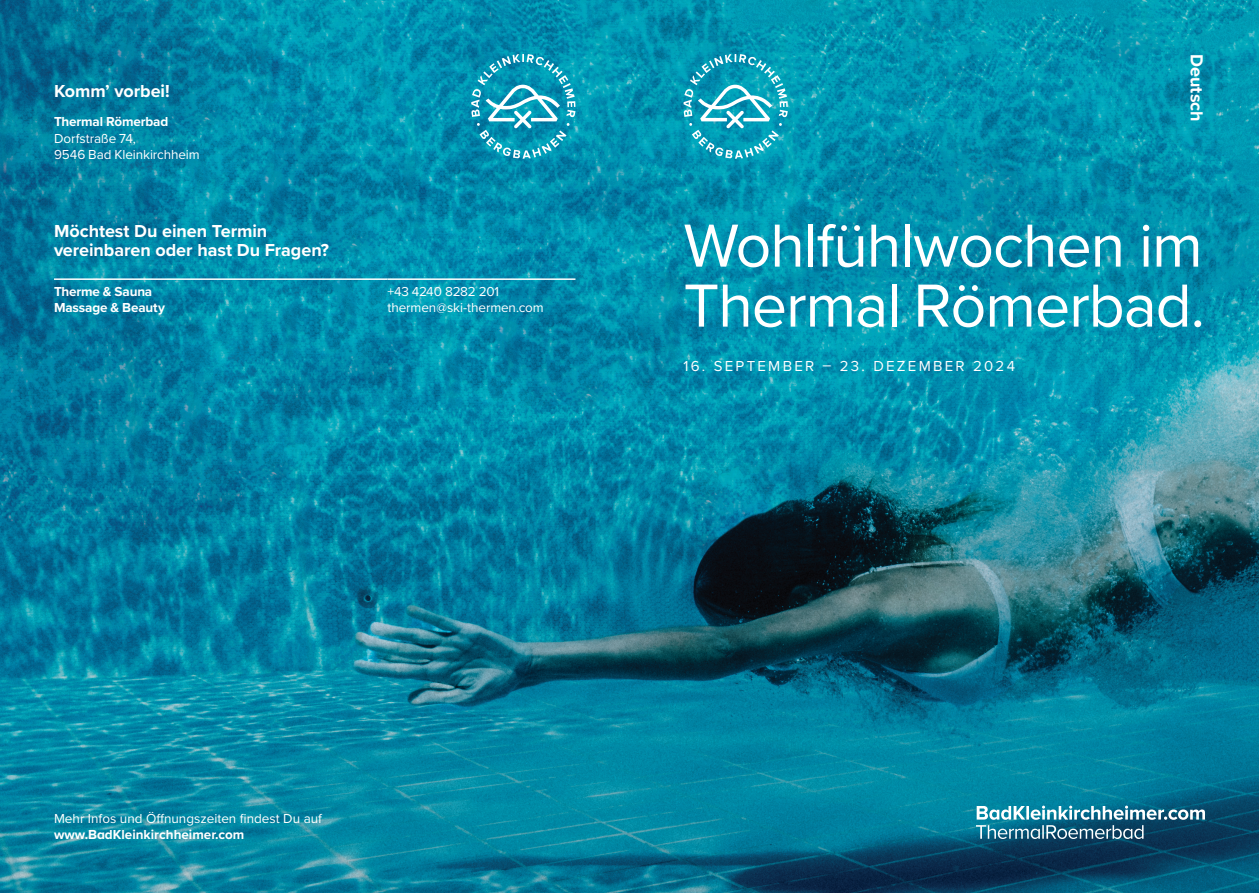
<style>
.page{position:relative;width:1259px;height:893px;background:#fff}
.page>*{position:absolute;margin:0;border:0;box-sizing:border-box;transform-origin:0 0}
.t1{font:63px/60px "Proxima Nova";letter-spacing:-.02em;color:#fff}
.t2{font:700 18px/18.8px "Proxima Nova";letter-spacing:-.005em;color:#fff}
.t3{font:15px "Proxima Nova";letter-spacing:.15em;color:#fff}
.t4{font:13.5px/16.2px "Proxima Nova";letter-spacing:-.005em;color:#fff}
.t5{font:700 13.5px/16.2px "Proxima Nova";letter-spacing:-.01em;color:#fff}
.s1{font-weight:700}
.s2{font-family:"Proxima Nova A";font-weight:700}
</style>
<div class="page">
<img style="left:0;top:0;width:1259px;height:893px">
<svg style="left:471px;top:54px;width:104px;height:105px;background:#2ba3bd"></svg>
<svg style="left:683px;top:54px;width:105px;height:105px;background:#2baac1"></svg>
<svg style="left:976px;top:806px;width:229px;height:33px;background:#46829a"></svg>
<hr style="left:54px;top:278px;width:333px;height:2px;background:#fff">
<hr style="left:387px;top:278px;width:188px;height:2px;background:#fff">
<h2 class="t2" style="left:54px;top:82px;width:117px">Komm’ vorbei!</h2>
<p class="t5" style="left:54px;top:113px;width:116px">Thermal Römerbad</p>
<p class="t4" style="left:54px;top:129px;width:147px">Dorfstraße 74,<br>9546 Bad Kleinkirchheim</p>
<h2 class="t2" style="left:54px;top:222px;width:277px">Möchtest Du einen Termin vereinbaren oder hast Du Fragen?</h2>
<p class="t5" style="left:54px;top:283px;width:112px">Therme &amp; Sauna<br>Massage &amp; Beauty</p>
<p class="t4" style="left:387px;top:283px;width:158px">+43 4240 8282 201 thermen@ski-thermen.com</p>
<h2 class="t2" style="left:1206px;top:54px;width:69px;rotate:90deg">Deutsch</h2>
<h1 class="t1" style="left:683px;top:213px;width:523px">Wohlfühlwochen im<br>Thermal Römerbad.</h1>
<p class="t3" style="left:683px;top:355px;width:333px">16. SEPTEMBER – 23. DEZEMBER 2024</p>
<p class="t4" style="left:54px;top:810px;width:269px">Mehr Infos und Öffnungszeiten findest Du auf <span class="s1">www.B</span><span class="s2">a</span><span class="s1">dKleinkirchheimer.com</span></p>
</div>
